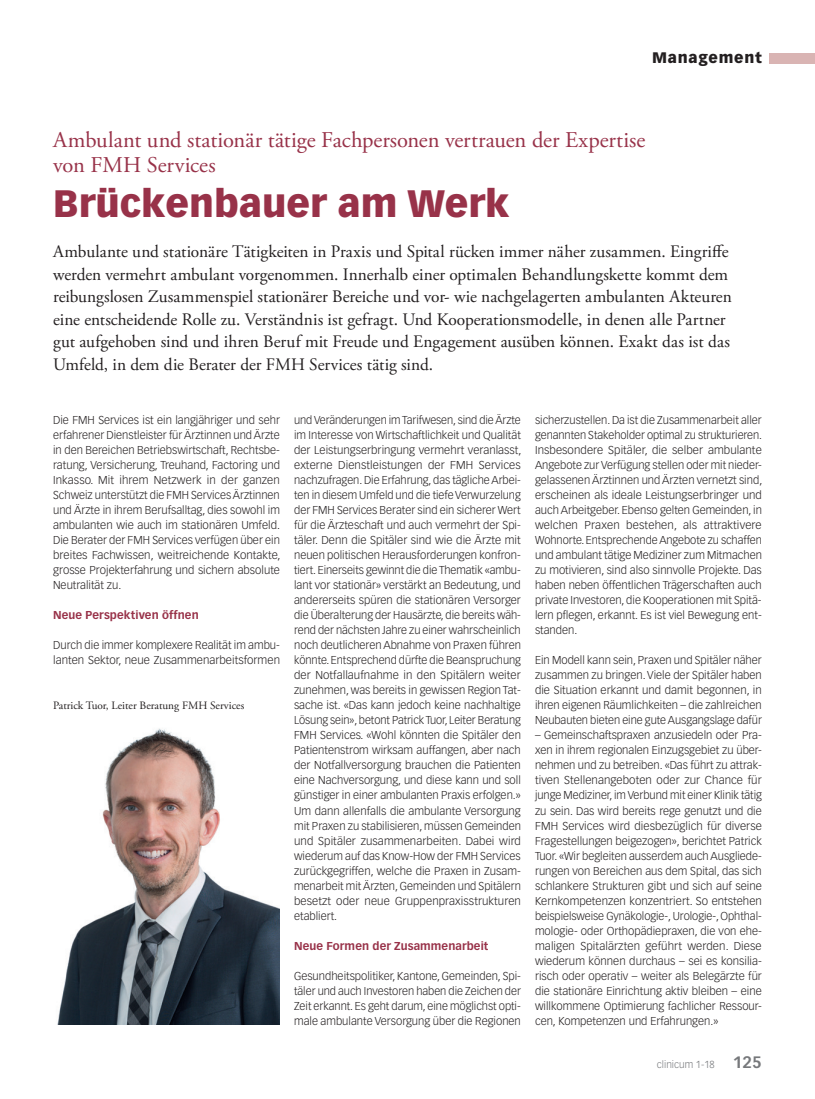
<style>
.page{position:relative;width:815px;height:1099px;background:#fff}
.page>*{position:absolute;margin:0;border:0;box-sizing:border-box;transform-origin:0 0}
.t1{font:900 37.5px "Vectora LT Std";color:#983249}
.t2{font:22.5px/25px "Adobe Garamond Pro";color:#983249}
.t3{font:17.5px/22.5px "Adobe Garamond Pro";color:#231f20}
.t4{font:900 15px "Vectora LT Std";letter-spacing:.05em;color:#231f20}
.t5{font:300 11.25px/15px "Vectora LT Std";color:#231f20;text-align:justify}
.t6{font:700 11.25px "Vectora LT Std";letter-spacing:.01em;color:#983249}
.t7{font:11.25px "Adobe Garamond Pro";color:#231f20}
.t8{font:300 10px "Vectora LT Std";color:#76787b}
.s1{font-weight:700;font-size:16.25px}
</style>
<div class="page">
<div style="left:770px;top:53px;width:45px;height:10px;background:#d9b4b3"></div>
<img style="left:57px;top:728px;width:223px;height:296px">
<h3 class="t4" style="left:652px;top:49px;width:111px">Management</h3>
<h2 class="t2" style="left:53px;top:128px;width:594px">Ambulant und stationär tätige Fachpersonen vertrauen der Expertise von FMH Services</h2>
<h1 class="t1" style="left:53px;top:180px;width:458px">Brückenbauer am Werk</h1>
<p class="t3" style="left:53px;top:241px;width:680px">Ambulante und stationäre Tätigkeiten in Praxis und Spital rücken immer näher zusammen. Eingriffe werden vermehrt ambulant vorgenommen. Innerhalb einer optimalen Behandlungskette kommt dem reibungslosen Zusammenspiel stationärer Bereiche und vor- wie nachgelagerten ambulanten Akteuren eine entscheidende Rolle zu. Verständnis ist gefragt. Und Kooperationsmodelle, in denen alle Partner gut aufgehoben sind und ihren Beruf mit Freude und Engagement ausüben können. Exakt das ist das Umfeld, in dem die Berater der FMH Services tätig sind.</p>
<p class="t5" style="left:53px;top:413px;width:229px">Die FMH Services ist ein langjähriger und sehr erfahrener Dienstleister für Ärztinnen und Ärzte in den Bereichen Betriebswirtschaft, Rechtsbe&shy;ratung, Versicherung, Treuhand, Factoring und Inkasso. Mit ihrem Netzwerk in der ganzen Schweiz unterstützt die FMH Services Ärztinnen und Ärzte in ihrem Berufsalltag, dies sowohl im ambulanten wie auch im stationären Umfeld.<br>Die Berater der FMH Services verfügen über ein breites Fachwissen, weitreichende Kontakte, grosse Projekterfahrung und sichern absolute Neutralität zu.</p>
<p class="t6" style="left:53px;top:608px;width:147px">Neue Perspektiven öffnen</p>
<p class="t5" style="left:53px;top:638px;width:228px">Durch die immer komplexere Realität im ambu&shy;lanten Sektor, neue Zusammenarbeitsformen</p>
<p class="t7" style="left:53px;top:699px;width:193px">Patrick Tuor, Leiter Beratung FMH Services</p>
<p class="t5" style="left:294px;top:413px;width:229px">und Veränderungen im Tarifwesen, sind die Ärzte im Interesse von Wirtschaftlichkeit und Qualität der Leistungserbringung vermehrt veranlasst, externe Dienstleistungen der FMH Services nachzufragen. Die Erfahrung, das tägliche Arbei&shy;ten in diesem Umfeld und die tiefe Verwurzelung der FMH Services Berater sind ein sicherer Wert für die Ärzteschaft und auch vermehrt der Spi&shy;täler. Denn die Spitäler sind wie die Ärzte mit neuen politischen Herausforderungen konfron&shy;tiert. Einerseits gewinnt die die Thematik «ambu&shy;lant vor stationär» verstärkt an Bedeutung, und andererseits spüren die stationären Versorger die Überalterung der Hausärzte, die bereits wäh&shy;rend der nächsten Jahre zu einer wahrscheinlich noch deutlicheren Abnahme von Praxen führen könnte. Entsprechend dürfte die Beanspruchung der Notfallaufnahme in den Spitälern weiter zunehmen, was bereits in gewissen Region Tat&shy;sache ist. «Das kann jedoch keine nachhaltige Lösung sein», betont Patrick Tuor, Leiter Beratung FMH Services. «Wohl könnten die Spitäler den Patientenstrom wirksam auffangen, aber nach der Notfallversorgung brauchen die Patienten eine Nachversorgung, und diese kann und soll günstiger in einer ambulanten Praxis erfolgen.» Um dann allenfalls die ambulante Versorgung mit Praxen zu stabilisieren, müssen Gemeinden und Spitäler zusammenarbeiten. Dabei wird wiederum auf das Know-How der FMH Services zurückgegriffen, welche die Praxen in Zusam&shy;menarbeit mit Ärzten, Gemeinden und Spitälern besetzt oder neue Gruppenpraxisstrukturen etabliert.</p>
<p class="t6" style="left:294px;top:938px;width:196px">Neue Formen der Zusammenarbeit</p>
<p class="t5" style="left:294px;top:968px;width:228px">Gesundheitspolitiker, Kantone, Gemeinden, Spi&shy;täler und auch Investoren haben die Zeichen der Zeit erkannt. Es geht darum, eine möglichst opti&shy;male ambulante Versorgung über die Regionen</p>
<p class="t5" style="left:535px;top:413px;width:229px">sicherzustellen. Da ist die Zusammenarbeit aller genannten Stakeholder optimal zu strukturieren.<br>Insbesondere Spitäler, die selber ambulante Angebote zur Verfügung stellen oder mit nieder&shy;gelassenen Ärztinnen und Ärzten vernetzt sind, erscheinen als ideale Leistungserbringer und auch Arbeitgeber. Ebenso gelten Gemeinden, in welchen Praxen bestehen, als attraktivere Wohnorte. Entsprechende Angebote zu schaffen und ambulant tätige Mediziner zum Mitmachen zu motivieren, sind also sinnvolle Projekte. Das haben neben öffentlichen Trägerschaften auch private Investoren, die Kooperationen mit Spitä&shy;lern pflegen, erkannt. Es ist viel Bewegung ent&shy;standen.</p>
<p class="t5" style="left:535px;top:653px;width:228px">Ein Modell kann sein, Praxen und Spitäler näher zusammen zu bringen. Viele der Spitäler haben die Situation erkannt und damit begonnen, in ihren eigenen Räumlichkeiten – die zahlreichen Neubauten bieten eine gute Ausgangslage dafür</p>
<p class="t5" style="left:535px;top:728px;width:228px">– Gemeinschaftspraxen anzusiedeln oder Pra&shy;xen in ihrem regionalen Einzugsgebiet zu über&shy;nehmen und zu betreiben. «Das führt zu attrak&shy;tiven Stellenangeboten oder zur Chance für junge Mediziner, im Verbund mit einer Klinik tätig zu sein. Das wird bereits rege genutzt und die FMH Services wird diesbezüglich für diverse Fragestellungen beigezogen», berichtet Patrick Tuor. «Wir begleiten ausserdem auch Ausgliede&shy;rungen von Bereichen aus dem Spital, das sich schlankere Strukturen gibt und sich auf seine Kernkompetenzen konzentriert. So entstehen beispielsweise Gynäkologie-, Urologie-, Ophthal&shy;mologie- oder Orthopädiepraxen, die von ehe&shy;maligen Spitalärzten geführt werden. Diese wiederum können durchaus – sei es konsilia&shy;risch oder operativ – weiter als Belegärzte für die stationäre Einrichtung aktiv bleiben – eine willkommene Optimierung fachlicher Ressour&shy;cen, Kompetenzen und Erfahrungen.»</p>
<p class="t8" style="left:657px;top:1058px;width:106px">clinicum 1-18 <span class="s1">125</span></p>
</div>
